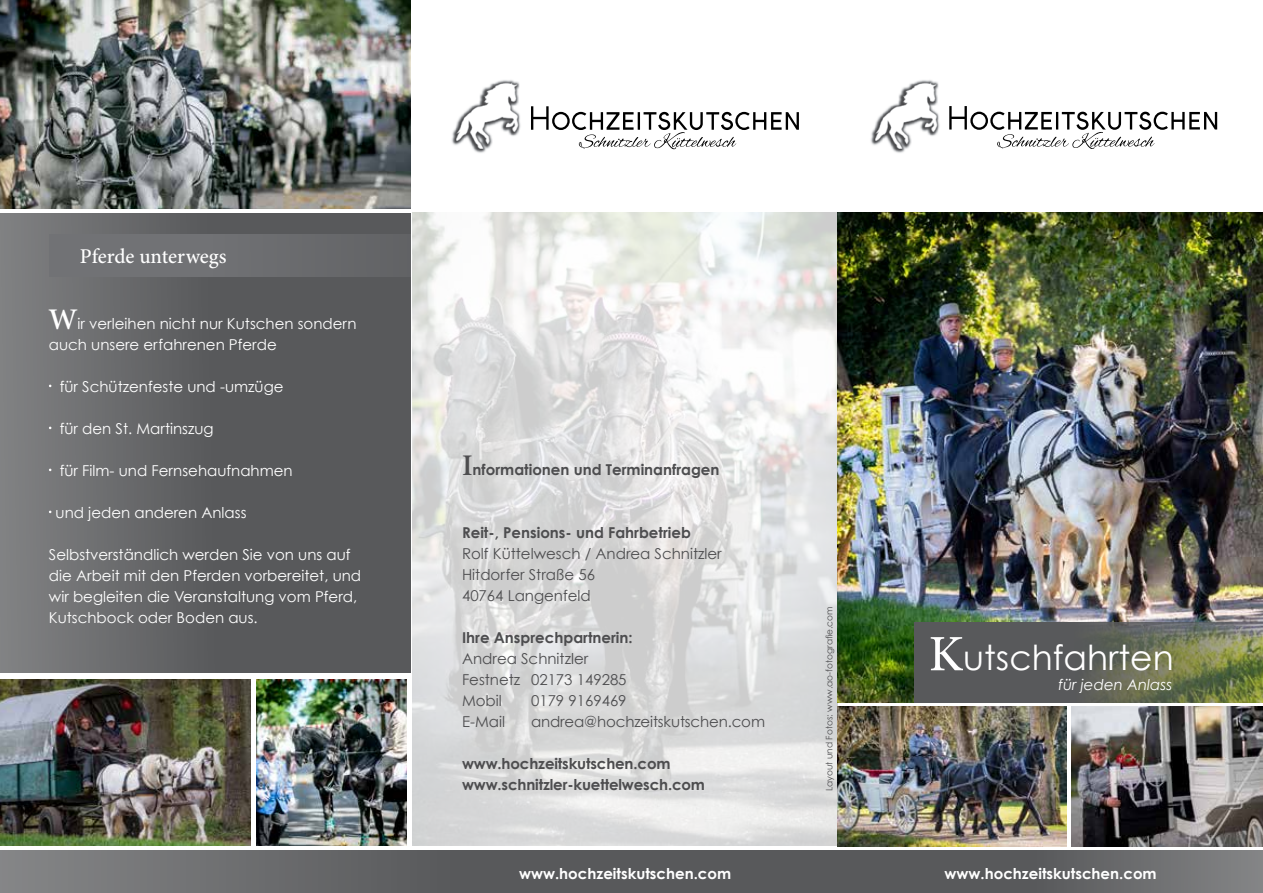
<style>
.page{position:relative;width:1263px;height:893px;background:#fff}
.page>*{position:absolute;margin:0;border:0;box-sizing:border-box;transform-origin:0 0}
.t1{font:34.5px "Century Gothic";color:#fff}
.t2{font:500 21px "Minion Pro";color:#fff}
.t3{font:15px/21px "Century Gothic";color:#fff}
.t4{font:15px/21px "Century Gothic";color:#4d4d4f}
.t5{font:700 15px/21px "Century Gothic";color:#4d4d4f}
.t6{font:700 15px "Century Gothic";color:#fff}
.t7{font:italic 15px "Century Gothic";color:#fff}
.t8{font:9px "Century Gothic";color:#4d4d4f}
.s1{font-family:"Minion";font-weight:600;font-size:30px}
.s2{font-family:"Minion Pro";font-weight:500;font-size:51px}
</style>
<div class="page">
<div style="left:0;top:213px;width:411px;height:459px;background:linear-gradient(to right,#78787a,#4e4f51)"></div>
<img style="left:412px;top:213px;width:426px;height:633px">
<div style="left:0;top:850px;width:839px;height:43px;background:linear-gradient(to right,#7c7c7e,#4d4e50)"></div>
<img style="left:838px;top:213px;width:425px;height:490px">
<img style="left:838px;top:707px;width:229px;height:139px">
<img style="left:1071px;top:707px;width:192px;height:139px">
<div style="left:838px;top:850px;width:425px;height:43px;background:linear-gradient(to right,#4d4e50,#7b7c7d)"></div>
<svg style="left:915px;top:623px;width:348px;height:80px;background:#626657"></svg>
<img style="left:0;top:0;width:411px;height:208px">
<img style="left:0;top:680px;width:251px;height:165px">
<img style="left:256px;top:679px;width:150px;height:167px">
<div style="left:49px;top:234px;width:362px;height:43px;background:#717275"></div>
<img style="left:949px;top:106px;width:268px;height:24px">
<img style="left:997px;top:132px;width:106px;height:17px">
<img style="left:870px;top:80px;width:70px;height:73px">
<img style="left:531px;top:106px;width:268px;height:24px">
<img style="left:579px;top:132px;width:106px;height:17px">
<img style="left:451px;top:80px;width:70px;height:73px">
<h2 class="t2" style="left:80px;top:242px;width:148px">Pferde unterwegs</h2>
<p class="t3" style="left:49px;top:313px;width:309px"><span class="s1">W</span>ir verleihen nicht nur Kutschen sondern auch unsere erfahrenen Pferde</p>
<p class="t3" style="left:60px;top:376px;width:225px">für Schützenfeste und -umzüge</p>
<p class="t3" style="left:60px;top:418px;width:155px">für den St. Martinszug</p>
<p class="t3" style="left:60px;top:460px;width:234px">für Film- und Fernsehaufnahmen</p>
<p class="t3" style="left:56px;top:502px;width:192px">und jeden anderen Anlass</p>
<p class="t3" style="left:49px;top:544px;width:314px">Selbstverständlich werden Sie von uns auf die Arbeit mit den Pferden vorbereitet, und wir begleiten die Veranstaltung vom Pferd, Kutschbock oder Boden aus.</p>
<p class="t5" style="left:462px;top:459px;width:259px"><span class="s1">I</span>nformationen und Terminanfragen</p>
<p class="t5" style="left:462px;top:522px;width:230px">Reit-, Pensions- und Fahrbetrieb</p>
<p class="t4" style="left:462px;top:543px;width:261px">Rolf Küttelwesch / Andrea Schnitzler<br>Hitdorfer Straße 56<br>40764 Langenfeld</p>
<p class="t5" style="left:462px;top:627px;width:172px">Ihre Ansprechpartnerin:</p>
<p class="t4" style="left:462px;top:648px;width:166px">Andrea Schnitzler<br>Festnetz 02173 149285<br>Mobil</p>
<p class="t4" style="left:531px;top:690px;width:97px">0179 9169469</p>
<p class="t4" style="left:462px;top:711px;width:45px">E-Mail</p>
<p class="t4" style="left:531px;top:711px;width:235px">andrea@hochzeitskutschen.com</p>
<p class="t5" style="left:462px;top:753px;width:244px">www.hochzeitskutschen.com www.schnitzler-kuettelwesch.com</p>
<p class="t8" style="left:824px;top:791px;width:186px;rotate:-90deg">Layout und Fotos: www.ao-fotografie.com</p>
<h1 class="t1" style="left:929px;top:637px;width:246px"><span class="s2">K</span>utschfahrten</h1>
<p class="t7" style="left:1058px;top:675px;width:115px">für jeden Anlass</p>
<p class="t6" style="left:519px;top:864px;width:214px">www.hochzeitskutschen.com</p>
<p class="t6" style="left:944px;top:864px;width:214px">www.hochzeitskutschen.com</p>
</div>
